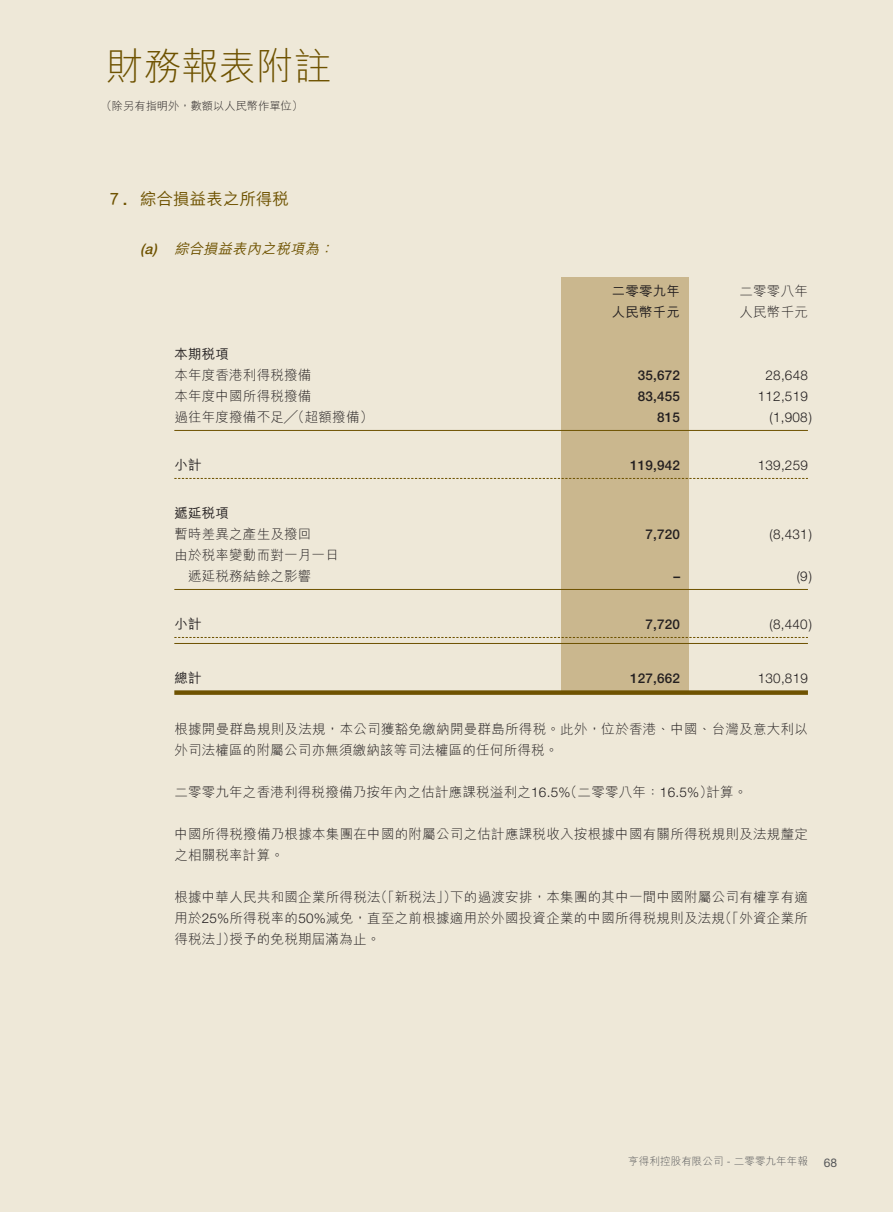
<style>
.page{position:relative;width:893px;height:1212px;background:#eee8d8}
.page>*{position:absolute;margin:0;border:0;box-sizing:border-box;transform-origin:0 0}
.t1{font:300 37.5px "M Hei HK";color:#6e5200}
.t2{font:500 16.5px "M Hei HK";color:#6e5200}
.t3{font:italic 500 14.25px "M Hei HK";color:#6e5200}
.t4{font:300 13.5px/21px "M Hei HK";letter-spacing:.015em;color:#231f20}
.t5{font:300 13.5px "Helvetica Neue LT Std";letter-spacing:.015em;color:#231f20}
.t6{font:500 13.5px "Helvetica Neue LT Std";letter-spacing:.015em;color:#231f20}
.t7{font:500 13.5px "M Hei HK";letter-spacing:.015em;color:#231f20}
.t8{font:12px "Helvetica Neue LT Std";color:#57585a}
.t9{font:300 11.25px "M Hei HK";color:#231f20}
.t10{font:300 10.5px "M Hei HK";letter-spacing:.01em;color:#57585a}
.s1{font-family:"Helvetica Neue LT Std"}
.s2{font-weight:500}
</style>
<div class="page">
<div style="left:561px;top:278px;width:128px;height:413px;background:#cab78e"></div>
<hr style="left:174px;top:430px;width:634px;height:1px;background:#6e5200">
<svg style="left:174px;top:478px;width:634px;height:1px"></svg>
<hr style="left:174px;top:589px;width:634px;height:1px;background:#6e5200">
<svg style="left:174px;top:637px;width:634px;height:1px"></svg>
<hr style="left:174px;top:643px;width:634px;height:1px;background:#6e5200">
<div style="left:174px;top:690px;width:634px;height:5px;background:#6e5200"></div>
<p class="t1" style="left:106px;top:40px;width:226px">財務報表附註</p>
<p class="t9" style="left:101px;top:98px;width:204px">（除另有指明外，數額以人民幣作單位）</p>
<p class="t2" style="left:106px;top:187px;width:184px">７<span class="s1">.</span> 綜合損益表之所得稅</p>
<p class="t3" style="left:140px;top:238px;width:199px"><span class="s1">(a)</span> 綜合損益表內之稅項為：</p>
<p class="t4" style="left:174px;top:343px;width:139px"><span class="s2">本期稅項<br></span>本年度香港利得稅撥備</p>
<p class="t7" style="left:612px;top:281px;width:70px">二零零九年</p>
<p class="t4" style="left:739px;top:280px;width:70px">二零零八年</p>
<p class="t7" style="left:612px;top:302px;width:70px">人民幣千元</p>
<p class="t4" style="left:739px;top:301px;width:70px">人民幣千元</p>
<p class="t6" style="left:638px;top:367px;width:44px">35,672</p>
<p class="t5" style="left:765px;top:367px;width:44px">28,648</p>
<p class="t4" style="left:174px;top:385px;width:139px">本年度中國所得稅撥備</p>
<p class="t6" style="left:638px;top:388px;width:44px">83,455</p>
<p class="t5" style="left:758px;top:388px;width:52px">112,519</p>
<p class="t4" style="left:174px;top:406px;width:200px">過往年度撥備不足╱（超額撥備）</p>
<p class="t6" style="left:657px;top:409px;width:24px">815</p>
<p class="t5" style="left:769px;top:409px;width:44px">(1,908)</p>
<p class="t7" style="left:174px;top:455px;width:29px">小計</p>
<p class="t6" style="left:630px;top:457px;width:52px">119,942</p>
<p class="t5" style="left:758px;top:457px;width:52px">139,259</p>
<p class="t4" style="left:174px;top:502px;width:139px"><span class="s2">遞延稅項<br></span>暫時差異之產生及撥回</p>
<p class="t6" style="left:645px;top:526px;width:36px">7,720</p>
<p class="t5" style="left:769px;top:526px;width:44px">(8,431)</p>
<p class="t4" style="left:188px;top:544px;width:152px;text-indent:-14px">由於稅率變動而對一月一日遞延稅務結餘之影響</p>
<p class="t6" style="left:673px;top:568px;width:8px">–</p>
<p class="t5" style="left:797px;top:568px;width:17px">(9)</p>
<p class="t7" style="left:174px;top:614px;width:29px">小計</p>
<p class="t6" style="left:645px;top:616px;width:36px">7,720</p>
<p class="t5" style="left:769px;top:616px;width:44px">(8,440)</p>
<p class="t7" style="left:174px;top:668px;width:29px">總計</p>
<p class="t6" style="left:630px;top:670px;width:52px">127,662</p>
<p class="t5" style="left:758px;top:670px;width:52px">130,819</p>
<p class="t4" style="left:174px;top:718px;width:635px">根據開曼群島規則及法規，本公司獲豁免繳納開曼群島所得稅。此外，位於香港、中國、台灣及意大利以外司法權區的附屬公司亦無須繳納該等司法權區的任何所得稅。</p>
<p class="t4" style="left:174px;top:781px;width:574px">二零零九年之香港利得稅撥備乃按年內之估計應課稅溢利之<span class="s1">16.5%</span>（二零零八年：<span class="s1">16.5%</span>）計算。</p>
<p class="t4" style="left:174px;top:823px;width:635px">中國所得稅撥備乃根據本集團在中國的附屬公司之估計應課稅收入按根據中國有關所得稅規則及法規釐定之相關稅率計算。</p>
<p class="t4" style="left:174px;top:886px;width:635px;text-align:justify">根據中華人民共和國企業所得稅法（「新稅法」）下的過渡安排，本集團的其中一間中國附屬公司有權享有適用於<span class="s1">25%</span>所得稅率的<span class="s1">50%</span>減免，直至之前根據適用於外國投資企業的中國所得稅規則及法規（「外資企業所得稅法」）授予的免稅期屆滿為止。</p>
<p class="t10" style="left:628px;top:1154px;width:181px">亨得利控股有限公司 <span class="s1">-</span> 二零零九年年報</p>
<p class="t8" style="left:824px;top:1155px;width:15px">68</p>
</div>
